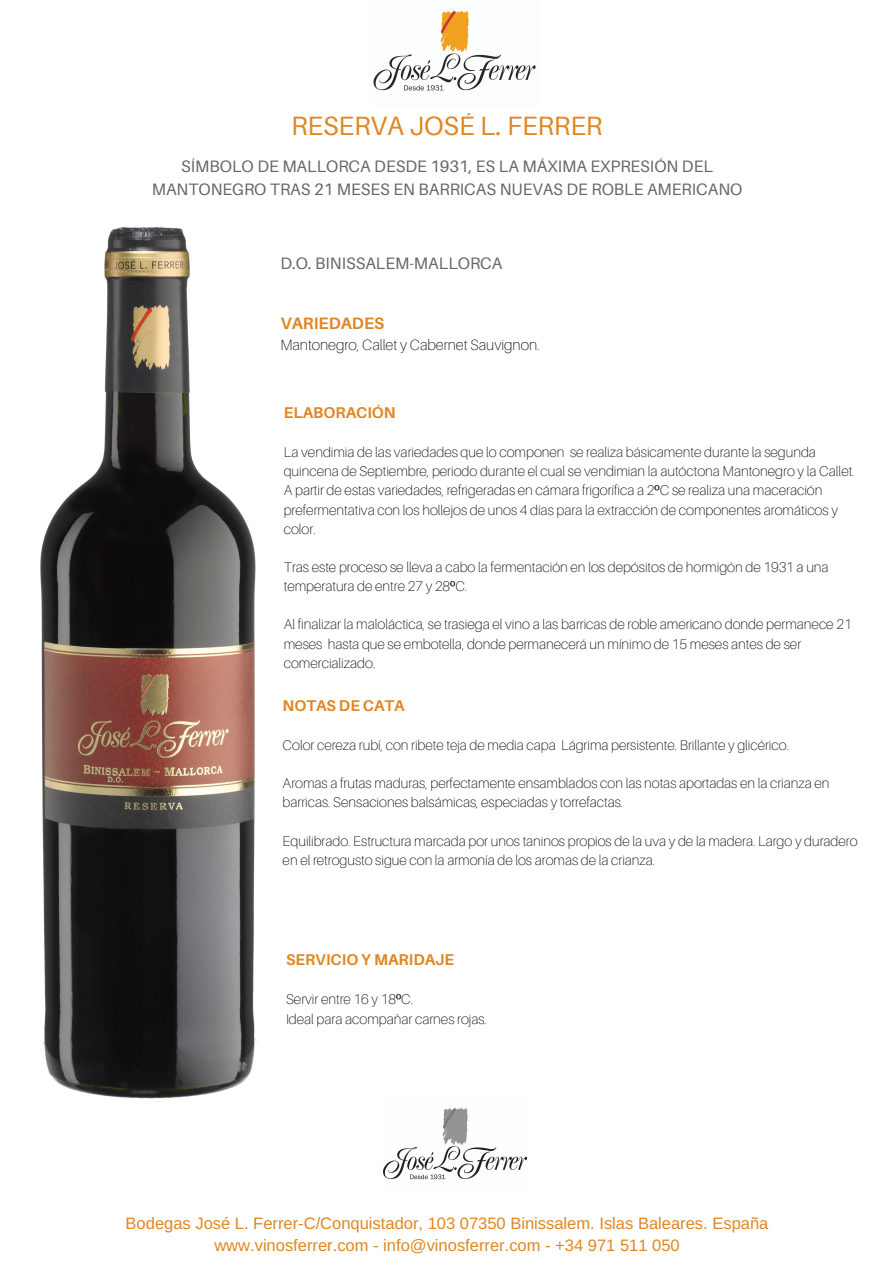
<style>
.page{position:relative;width:893px;height:1263px;background:#fff}
.page>*{position:absolute;margin:0;border:0;box-sizing:border-box;transform-origin:0 0}
.t1{font:26.55px "Aileron";color:#e08622}
.t2{font:16.5px/22.5px "Arimo";color:#e08622;text-align:center}
.t3{font:16.5px/22.5px "Aileron";color:#666;text-align:center}
.t4{font:700 16.5px "Aileron";color:#e08622}
.t5{font:700 15.6px "Aileron";color:#e08622}
.t6{font:100 14.85px "Aileron";color:#000}
.t7{font:100 14.1px/19.2px "Aileron";color:#000}
.t8{font:100 13.95px/19.2px "Aileron";color:#000}
.s1{font-family:"Liberation Sans";font-weight:400}
</style>
<div class="page">
<img style="left:373px;top:10px;width:163px;height:81px">
<img style="left:383px;top:1108px;width:145px;height:72px">
<img style="left:40px;top:226px;width:217px;height:876px">
<h1 class="t1" style="left:291px;top:109px;width:313px">RESERVA JOSÉ L. FERRER</h1>
<p class="t3" style="left:152px;top:155px;width:592px">SÍMBOLO DE MALLORCA DESDE 1931, ES LA MÁXIMA EXPRESIÓN DEL<br>MANTONEGRO TRAS 21 MESES EN BARRICAS NUEVAS DE ROBLE AMERICANO</p>
<p class="t3" style="left:280px;top:252px;width:223px">D.O. BINISSALEM-MALLORCA</p>
<p class="t4" style="left:280px;top:313px;width:105px">VARIEDADES</p>
<p class="t6" style="left:280px;top:336px;width:261px">Mantonegro, Callet y Cabernet Sauvignon.</p>
<p class="t5" style="left:284px;top:403px;width:113px">ELABORACIÓN</p>
<p class="t7" style="left:284px;top:442px;width:572px">La vendimia de las variedades que lo componen se realiza básicamente durante la segunda quincena de Septiembre, periodo durante el cual se vendimian la autóctona Mantonegro y la Callet.<br>A partir de estas variedades, refrigeradas en cámara frigorífica a 2<span class="s1">º</span>C se realiza una maceración prefermentativa con los hollejos de unos 4 días para la extracción de componentes aromáticos y color.</p>
<p class="t7" style="left:284px;top:557px;width:546px">Tras este proceso se lleva a cabo la fermentación en los depósitos de hormigón de 1931 a una temperatura de entre 27 y 28<span class="s1">º</span>C.</p>
<p class="t7" style="left:284px;top:615px;width:569px">Al finalizar la maloláctica, se trasiega el vino a las barricas de roble americano donde permanece 21 meses hasta que se embotella, donde permanecerá un mínimo de 15 meses antes de ser comercializado.</p>
<p class="t5" style="left:283px;top:695px;width:124px">NOTAS DE CATA</p>
<p class="t8" style="left:283px;top:735px;width:508px">Color cereza rubí, con ribete teja de media capa Lágrima persistente. Brillante y glicérico.</p>
<p class="t8" style="left:283px;top:773px;width:548px">Aromas a frutas maduras, perfectamente ensamblados con las notas aportadas en la crianza en barricas. Sensaciones balsámicas, especiadas y torrefactas.</p>
<p class="t8" style="left:283px;top:831px;width:576px">Equilibrado. Estructura marcada por unos taninos propios de la uva y de la madera. Largo y duradero en el retrogusto sigue con la armonía de los aromas de la crianza.</p>
<p class="t5" style="left:286px;top:950px;width:170px">SERVICIO Y MARIDAJE</p>
<p class="t7" style="left:286px;top:990px;width:202px">Servir entre 16 y 18<span class="s1">º</span>C.<br>Ideal para acompañar carnes rojas.</p>
<p class="t2" style="left:126px;top:1211px;width:644px">Bodegas José L. Ferrer-C/Conquistador, 103 07350 Binissalem. Islas Baleares. España www.vinosferrer.com - info@vinosferrer.com - +34 971 511 050</p>
</div>
